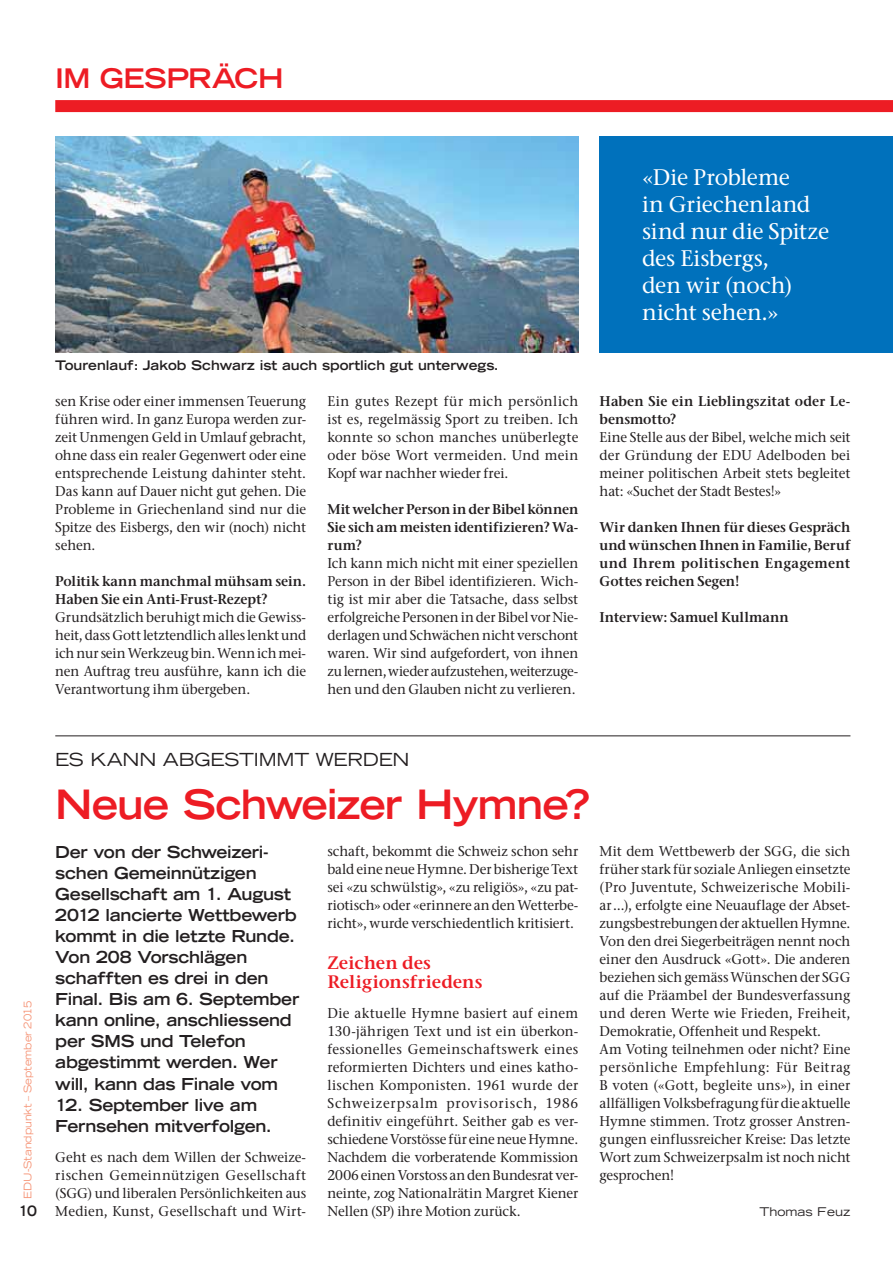
<style>
.page{position:relative;width:893px;height:1263px;background:#fff}
.page>*{position:absolute;margin:0;border:0;box-sizing:border-box;transform-origin:0 0}
.t1{font:700 expanded 40.5px "Trade Gothic LT Std";letter-spacing:-.025em;color:#ed1c24}
.t2{font:700 expanded 27px "Trade Gothic LT Std";letter-spacing:-.02em;color:#ed1c24}
.t3{font:500 22.5px/27px "Stone Ser ITC Std";letter-spacing:-.005em;color:#fff}
.t4{font:600 18px/19.5px "Stone Ser ITC Std";letter-spacing:.005em;color:#ed1c24}
.t5{font:expanded 18px "Trade Gothic LT Std";letter-spacing:-.01em;color:#231f20}
.t6{font:700 expanded 16.5px/21px "Trade Gothic LT Std";letter-spacing:-.015em;color:#231f20}
.t7{font:700 expanded 14.25px "Trade Gothic LT Std";color:#231f20;scale:.96 1}
.t8{font:500 14.1px/18px "Stone Ser ITC Std";color:#231f20;text-align:justify;scale:.96 1}
.t9{font:600 14.1px/18px "Stone Ser ITC Std";color:#231f20;scale:.96 1}
.t10{font:700 expanded 13.2px "Trade Gothic LT Std";color:#231f20}
.t11{font:expanded 12px "Trade Gothic LT Std";color:#231f20}
.t12{font:expanded 10.5px "Trade Gothic LT Std";letter-spacing:-.005em;color:#f69679;scale:.96 1}
</style>
<div class="page">
<div style="left:55px;top:100px;width:838px;height:12px;background:#ed1c24"></div>
<div style="left:600px;top:136px;width:293px;height:217px;background:#0071bc"></div>
<hr style="left:55px;top:736px;width:795px;height:1px;background:#231f20">
<img style="left:55px;top:136px;width:523px;height:217px">
<h2 class="t2" style="left:55px;top:65px;width:230px">IM GESPRÄCH</h2>
<p class="t10" style="left:55px;top:359px;width:445px">Tourenlauf: Jakob Schwarz ist auch sportlich gut unterwegs.</p>
<p class="t8" style="left:55px;top:394px;width:263px">sen Krise oder einer immensen Teuerung führen wird. In ganz Europa werden zur&shy;zeit Unmengen Geld in Umlauf gebracht, ohne dass ein realer Gegenwert oder eine entsprechende Leistung dahinter steht.<br>Das kann auf Dauer nicht gut gehen. Die Probleme in Griechenland sind nur die Spitze des Eisbergs, den wir (noch) nicht sehen.</p>
<p class="t9" style="left:55px;top:574px;width:263px">Politik kann manchmal mühsam sein.<br>Haben Sie ein Anti-Frust-Rezept?</p>
<p class="t8" style="left:55px;top:610px;width:263px">Grundsätzlich beruhigt mich die Gewiss&shy;heit, dass Gott letztendlich alles lenkt und ich nur sein Werkzeug bin. Wenn ich mei&shy;nen Auftrag treu ausführe, kann ich die Verantwortung ihm übergeben.</p>
<p class="t8" style="left:327px;top:394px;width:263px">Ein gutes Rezept für mich persönlich ist es, regelmässig Sport zu treiben. Ich konnte so schon manches unüberlegte oder böse Wort vermeiden. Und mein Kopf war nachher wieder frei.</p>
<p class="t9" style="left:327px;top:502px;width:263px;text-align:justify">Mit welcher Person in der Bibel können Sie sich am meisten identifizieren? Wa&shy;rum?</p>
<p class="t8" style="left:327px;top:556px;width:263px">Ich kann mich nicht mit einer speziellen Person in der Bibel identifizieren. Wich&shy;tig ist mir aber die Tatsache, dass selbst erfolgreiche Personen in der Bibel vor Nie&shy;derlagen und Schwächen nicht verschont waren. Wir sind aufgefordert, von ihnen zu lernen, wieder aufzustehen, weiterzuge&shy;hen und den Glauben nicht zu verlieren.</p>
<h3 class="t3" style="left:642px;top:166px;width:189px">«Die Probleme<br>in Griechenland sind nur die Spitze des Eisbergs,<br>den wir (noch) nicht sehen.»</h3>
<p class="t9" style="left:600px;top:394px;width:263px">Haben Sie ein Lieblingszitat oder Le&shy;bensmotto?</p>
<p class="t8" style="left:600px;top:430px;width:263px">Eine Stelle aus der Bibel, welche mich seit der Gründung der EDU Adelboden bei meiner politischen Arbeit stets begleitet hat: «Suchet der Stadt Bestes!»</p>
<p class="t9" style="left:600px;top:520px;width:263px;text-align:justify">Wir danken Ihnen für dieses Gespräch und wünschen Ihnen in Familie, Beruf und Ihrem politischen Engagement Gottes reichen Segen!</p>
<p class="t9" style="left:600px;top:610px;width:199px">Interview: Samuel Kullmann</p>
<p class="t12" style="left:23px;top:1199px;width:208px;rotate:-90deg">EDU-Standpunkt – September 2015</p>
<p class="t7" style="left:18px;top:1204px;width:21px">10</p>
<p class="t5" style="left:55px;top:751px;width:356px">ES KANN ABGESTIMMT WERDEN</p>
<h1 class="t1" style="left:55px;top:785px;width:536px">Neue Schweizer Hymne?</h1>
<p class="t6" style="left:55px;top:843px;width:246px">Der von der Schweizeri&shy;schen Gemeinnützigen<br>Gesellschaft am 1. August<br>2012 lancierte Wettbewerb kommt in die letzte Runde.<br>Von 208 Vorschlägen schafften es drei in den<br>Final. Bis am 6. September kann online, anschliessend per SMS und Telefon abgestimmt werden. Wer will, kann das Finale vom</p>
<p class="t6" style="left:55px;top:1095px;width:218px">12. September live am<br>Fernsehen mitverfolgen.</p>
<p class="t8" style="left:55px;top:1150px;width:263px">Geht es nach dem Willen der Schweize&shy;rischen Gemeinnützigen Gesellschaft (SGG) und liberalen Persönlichkeiten aus Medien, Kunst, Gesellschaft und Wirt-</p>
<p class="t8" style="left:327px;top:844px;width:263px">schaft, bekommt die Schweiz schon sehr bald eine neue Hymne. Der bisherige Text sei «zu schwülstig», «zu religiös», «zu pat&shy;riotisch» oder «erinnere an den Wetterbe&shy;richt», wurde verschiedentlich kritisiert.</p>
<p class="t4" style="left:327px;top:954px;width:157px">Zeichen des<br>Religionsfriedens</p>
<p class="t8" style="left:327px;top:1006px;width:263px">Die aktuelle Hymne basiert auf einem 130-jährigen Text und ist ein überkon&shy;fessionelles Gemeinschaftswerk eines reformierten Dichters und eines katho&shy;lischen Komponisten. 1961 wurde der Schweizerpsalm provisorisch, 1986 definitiv eingeführt. Seither gab es ver&shy;schiedene Vorstösse für eine neue Hymne.<br>Nachdem die vorberatende Kommission 2006 einen Vorstoss an den Bundesrat ver&shy;neinte, zog Nationalrätin Margret Kiener Nellen (SP) ihre Motion zurück.</p>
<p class="t8" style="left:600px;top:844px;width:263px;text-align:left">Mit dem Wettbewerb der SGG, die sich früher stark für soziale Anliegen einsetzte (Pro Juventute, Schweizerische Mobili&shy;ar …), erfolgte eine Neuauflage der Abset&shy;zungsbestrebungen der aktuellen Hymne.<br>Von den drei Siegerbeiträgen nennt noch einer den Ausdruck «Gott». Die anderen beziehen sich gemäss Wünschen der SGG auf die Präambel der Bundesverfassung und deren Werte wie Frieden, Freiheit, Demokratie, Offenheit und Respekt.<br>Am Voting teilnehmen oder nicht? Eine persönliche Empfehlung: Für Beitrag B voten («Gott, begleite uns»), in einer allfälligen Volksbefragung für die aktuelle Hymne stimmen. Trotz grosser Anstren&shy;gungen einflussreicher Kreise: Das letzte Wort zum Schweizerpsalm ist noch nicht gesprochen!</p>
<p class="t11" style="left:759px;top:1206px;width:92px">Thomas Feuz</p>
</div>
